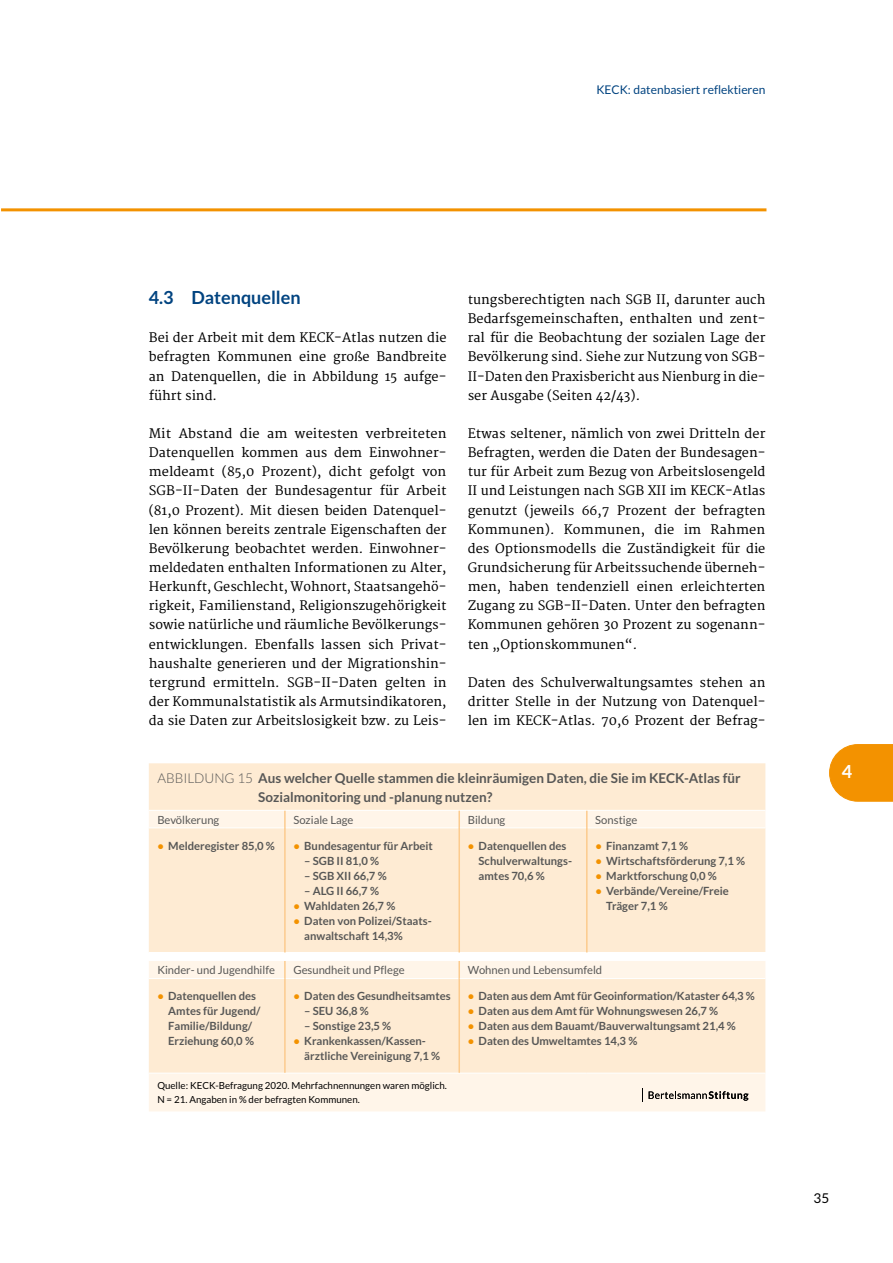
<style>
.page{position:relative;width:893px;height:1263px;background:#fff}
.page>*{position:absolute;margin:0;border:0;box-sizing:border-box;transform-origin:0 0}
.t1{font:700 18px "Lato";color:#004380}
.t2{font:700 18px "Lato";color:#fff}
.t3{font:700 13.5px "Lato";color:#575756}
.t4{font:13.5px "Lato";color:#000}
.t5{font:12.75px/19.2px "Merriweather";color:#000;text-align:justify}
.t6{font:12px "Lato";color:#004380}
.t7{font:700 11.25px/15px "Lato";color:#575756}
.t8{font:11.25px "Lato";color:#575756}
.t9{font:9.75px/13.5px "Lato";color:#000}
.s1{font-weight:300}
.s2{color:#f39200}
</style>
<div class="page">
<hr style="left:1px;top:208px;width:765px;height:3px;background:#f39200">
<svg style="left:829px;top:744px;width:64px;height:57px;background:#f49c18"></svg>
<div style="left:149px;top:763px;width:616px;height:189px;background:#feebd3"></div>
<div style="left:149px;top:961px;width:616px;height:150px;background:#fff5e9"></div>
<div style="left:149px;top:979px;width:616px;height:94px;background:#feebd3"></div>
<hr style="left:149px;top:978px;width:135px;height:1px;background:#fff">
<hr style="left:286px;top:978px;width:172px;height:1px;background:#fff">
<hr style="left:460px;top:978px;width:127px;height:1px;background:#fff">
<hr style="left:587px;top:978px;width:178px;height:1px;background:#fff">
<hr style="left:149px;top:1073px;width:136px;height:1px;background:#fff">
<hr style="left:285px;top:1073px;width:174px;height:1px;background:#fff">
<hr style="left:459px;top:1073px;width:128px;height:1px;background:#fff">
<hr style="left:587px;top:1073px;width:178px;height:1px;background:#fff">
<svg style="left:149px;top:810px;width:616px;height:18px;background:#fef5ea"></svg>
<hr style="left:284px;top:828px;width:2px;height:124px;background:#fccb8e">
<hr style="left:458px;top:828px;width:2px;height:124px;background:#fccb8e">
<hr style="left:586px;top:828px;width:2px;height:124px;background:#fccb8e">
<svg style="left:284px;top:961px;width:2px;height:17px"></svg>
<svg style="left:458px;top:961px;width:2px;height:17px"></svg>
<hr style="left:284px;top:978px;width:2px;height:95px;background:#fccb8e">
<hr style="left:458px;top:978px;width:2px;height:95px;background:#fccb8e">
<svg style="left:642px;top:1089px;width:1px;height:13px"></svg>
<svg style="left:649px;top:1091px;width:99px;height:10px"></svg>
<p class="t6" style="left:596px;top:83px;width:170px">KECK: datenbasiert reflektieren</p>
<h1 class="t1" style="left:149px;top:287px;width:153px">4.3 Datenquellen</h1>
<p class="t5" style="left:149px;top:329px;width:299px">Bei der Arbeit mit dem KECK-Atlas nutzen die befragten Kommunen eine große Bandbreite an Datenquellen, die in Abbildung 15 aufge&shy;führt sind.</p>
<p class="t5" style="left:149px;top:424px;width:299px">Mit Abstand die am weitesten verbreiteten Datenquellen kommen aus dem Einwohner&shy;meldeamt (85,0 Prozent), dicht gefolgt von SGB-II-Daten der Bundesagentur für Arbeit (81,0 Prozent). Mit diesen beiden Datenquel&shy;len können bereits zentrale Eigenschaften der Bevölkerung beobachtet werden. Einwohner&shy;meldedaten enthalten Informationen zu Alter, Herkunft, Geschlecht, Wohnort, Staatsangehö&shy;rigkeit, Familienstand, Religionszugehörigkeit sowie natürliche und räumliche Bevölkerungs&shy;entwicklungen. Ebenfalls lassen sich Privat&shy;haushalte generieren und der Migrationshin&shy;tergrund ermitteln. SGB-II-Daten gelten in der Kommunalstatistik als Armutsindikatoren, da sie Daten zur Arbeitslosigkeit bzw. zu Leis-</p>
<p class="t5" style="left:468px;top:290px;width:299px">tungsberechtigten nach SGB II, darunter auch Bedarfsgemeinschaften, enthalten und zent&shy;ral für die Beobachtung der sozialen Lage der Bevölkerung sind. Siehe zur Nutzung von SGB-II-Daten den Praxisbericht aus Nienburg in die&shy;ser Ausgabe (Seiten 42/43).</p>
<p class="t5" style="left:468px;top:424px;width:299px">Etwas seltener, nämlich von zwei Dritteln der Befragten, werden die Daten der Bundesagen&shy;tur für Arbeit zum Bezug von Arbeitslosengeld II und Leistungen nach SGB XII im KECK-Atlas genutzt (jeweils 66,7 Prozent der befragten Kommunen). Kommunen, die im Rahmen des Optionsmodells die Zuständigkeit für die Grundsicherung für Arbeitssuchende überneh&shy;men, haben tendenziell einen erleichterten Zugang zu SGB-II-Daten. Unter den befragten Kommunen gehören 30 Prozent zu sogenann&shy;ten „Optionskommunen“.</p>
<p class="t5" style="left:468px;top:673px;width:299px">Daten des Schulverwaltungsamtes stehen an dritter Stelle in der Nutzung von Datenquel&shy;len im KECK-Atlas. 70,6 Prozent der Befrag-</p>
<p class="t3" style="left:157px;top:770px;width:585px"><span class="s1">ABBILDUNG 15</span> Aus welcher Quelle stammen die kleinräumigen Daten, die Sie im KECK-Atlas für</p>
<p class="t3" style="left:258px;top:789px;width:236px">Sozialmonitoring und -planung nutzen?</p>
<p class="t8" style="left:157px;top:813px;width:64px">Bevölkerung</p>
<p class="t8" style="left:293px;top:813px;width:62px">Soziale Lage</p>
<p class="t8" style="left:468px;top:813px;width:39px">Bildung</p>
<p class="t8" style="left:595px;top:813px;width:44px">Sonstige</p>
<p class="t7" style="left:157px;top:838px;width:119px"><span class="s2">•</span> Melderegister 85,0 %</p>
<p class="t7" style="left:293px;top:838px;width:141px"><span class="s2">•</span> Bundesagentur für Arbeit</p>
<p class="t7" style="left:304px;top:853px;width:76px">– SGB II 81,0 %</p>
<p class="t7" style="left:304px;top:868px;width:84px">– SGB XII 66,7 %</p>
<p class="t7" style="left:304px;top:883px;width:76px">– ALG II 66,7 %</p>
<p class="t7" style="left:293px;top:898px;width:103px"><span class="s2">•</span> Wahldaten 26,7 %</p>
<p class="t7" style="left:304px;top:913px;width:128px;text-indent:-11px"><span class="s2">•</span> Daten von Polizei/Staats&shy;anwaltschaft 14,3%</p>
<p class="t7" style="left:479px;top:838px;width:94px;text-indent:-11px"><span class="s2">•</span> Datenquellen des<br>Schulverwaltungs&shy;amtes 70,6 %</p>
<p class="t7" style="left:595px;top:838px;width:94px"><span class="s2">•</span> Finanzamt 7,1 %</p>
<p class="t7" style="left:595px;top:853px;width:151px"><span class="s2">•</span> Wirtschaftsförderung 7,1 %</p>
<p class="t7" style="left:595px;top:868px;width:123px"><span class="s2">•</span> Marktforschung 0,0 %</p>
<p class="t7" style="left:606px;top:883px;width:124px;text-indent:-11px"><span class="s2">•</span> Verbände/Vereine/Freie<br>Träger 7,1 %</p>
<p class="t8" style="left:157px;top:964px;width:119px">Kinder- und Jugendhilfe</p>
<p class="t8" style="left:293px;top:964px;width:113px">Gesundheit und Pflege</p>
<p class="t8" style="left:468px;top:964px;width:136px">Wohnen und Lebensumfeld</p>
<p class="t7" style="left:168px;top:988px;width:94px;text-indent:-11px"><span class="s2">•</span> Datenquellen des<br>Amtes für Jugend/<br>Familie/Bildung/<br>Erziehung 60,0 %</p>
<p class="t7" style="left:293px;top:988px;width:159px"><span class="s2">•</span> Daten des Gesundheitsamtes</p>
<p class="t7" style="left:468px;top:988px;width:288px"><span class="s2">•</span> Daten aus dem Amt für Geoinformation/Kataster 64,3 %</p>
<p class="t7" style="left:468px;top:1003px;width:252px"><span class="s2">•</span> Daten aus dem Amt für Wohnungswesen 26,7 %</p>
<p class="t7" style="left:468px;top:1018px;width:270px"><span class="s2">•</span> Daten aus dem Bauamt/Bauverwaltungsamt 21,4 %</p>
<p class="t7" style="left:468px;top:1033px;width:171px"><span class="s2">•</span> Daten des Umweltamtes 14,3 %</p>
<p class="t7" style="left:304px;top:1003px;width:66px">– SEU 36,8 %</p>
<p class="t7" style="left:304px;top:1018px;width:89px">– Sonstige 23,5 %</p>
<p class="t7" style="left:304px;top:1033px;width:137px;text-indent:-11px"><span class="s2">•</span> Krankenkassen/Kassen&shy;ärztliche Vereinigung 7,1 %</p>
<p class="t9" style="left:157px;top:1079px;width:291px">Quelle: KECK-Befragung 2020. Mehrfachnennungen waren möglich.<br>N = 21. Angaben in % der befragten Kommunen.</p>
<h1 class="t2" style="left:842px;top:761px;width:12px">4</h1>
<p class="t4" style="left:813px;top:1191px;width:17px">35</p>
</div>
